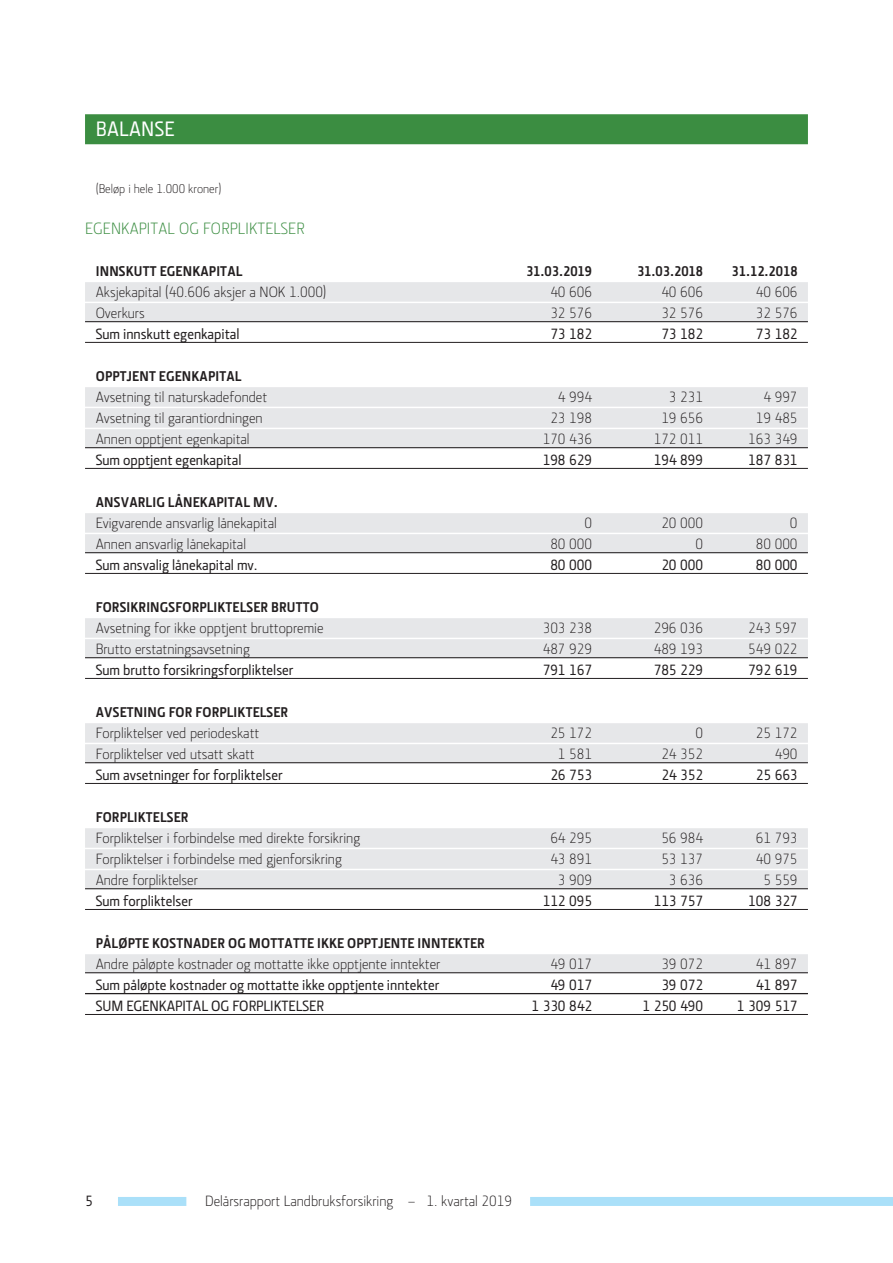
<style>
.page{position:relative;width:893px;height:1263px;background:#fff}
.page>*{position:absolute;margin:0;border:0;box-sizing:border-box;transform-origin:0 0}
.t1{font:500 21px "Section LK";letter-spacing:.015em;color:#fff}
.t2{font:300 16.5px "Section LK";letter-spacing:.015em;color:#3b8d41}
.t3{font:300 15px "Section LK";color:#231f20}
.t4{font:500 15px "Section LK";color:#231f20}
.t5{font:700 14.25px "Section LK";letter-spacing:.015em;color:#231f20}
.t6{font:300 12.75px "Section LK";color:#231f20}
</style>
<div class="page">
<div style="left:118px;top:1197px;width:68px;height:9px;background:#aae0f9"></div>
<div style="left:530px;top:1197px;width:363px;height:9px;background:#aae0f9"></div>
<div style="left:85px;top:114px;width:723px;height:30px;background:#3b8d41"></div>
<div style="left:85px;top:282px;width:723px;height:20px;background:#e6e7e9"></div>
<div style="left:85px;top:303px;width:723px;height:20px;background:#e6e7e9"></div>
<hr style="left:85px;top:321px;width:723px;height:1px;background:#231f20">
<hr style="left:85px;top:342px;width:723px;height:1px;background:#231f20">
<div style="left:85px;top:387px;width:723px;height:20px;background:#e6e7e9"></div>
<div style="left:85px;top:408px;width:723px;height:20px;background:#e6e7e9"></div>
<div style="left:85px;top:429px;width:723px;height:20px;background:#e6e7e9"></div>
<hr style="left:85px;top:447px;width:723px;height:1px;background:#231f20">
<hr style="left:85px;top:468px;width:723px;height:1px;background:#231f20">
<div style="left:85px;top:513px;width:723px;height:20px;background:#e6e7e9"></div>
<div style="left:85px;top:534px;width:723px;height:20px;background:#e6e7e9"></div>
<hr style="left:85px;top:552px;width:723px;height:1px;background:#231f20">
<hr style="left:85px;top:573px;width:723px;height:1px;background:#231f20">
<div style="left:85px;top:618px;width:723px;height:20px;background:#e6e7e9"></div>
<div style="left:85px;top:639px;width:723px;height:20px;background:#e6e7e9"></div>
<hr style="left:85px;top:657px;width:723px;height:1px;background:#231f20">
<hr style="left:85px;top:678px;width:723px;height:1px;background:#231f20">
<div style="left:85px;top:723px;width:723px;height:20px;background:#e6e7e9"></div>
<div style="left:85px;top:744px;width:723px;height:20px;background:#e6e7e9"></div>
<hr style="left:85px;top:762px;width:723px;height:1px;background:#231f20">
<hr style="left:85px;top:783px;width:723px;height:1px;background:#231f20">
<div style="left:85px;top:828px;width:723px;height:20px;background:#e6e7e9"></div>
<div style="left:85px;top:849px;width:723px;height:20px;background:#e6e7e9"></div>
<div style="left:85px;top:870px;width:723px;height:20px;background:#e6e7e9"></div>
<hr style="left:85px;top:888px;width:723px;height:1px;background:#231f20">
<hr style="left:85px;top:909px;width:723px;height:1px;background:#231f20">
<div style="left:85px;top:954px;width:723px;height:20px;background:#e6e7e9"></div>
<hr style="left:85px;top:972px;width:723px;height:1px;background:#231f20">
<hr style="left:85px;top:993px;width:723px;height:1px;background:#231f20">
<hr style="left:85px;top:1014px;width:723px;height:1px;background:#231f20">
<h1 class="t1" style="left:96px;top:117px;width:80px">BALANSE</h1>
<p class="t6" style="left:96px;top:181px;width:127px">(Beløp i hele 1.000 kroner)</p>
<p class="t2" style="left:85px;top:219px;width:221px">EGENKAPITAL OG FORPLIKTELSER</p>
<p class="t5" style="left:96px;top:263px;width:148px">INNSKUTT EGENKAPITAL</p>
<p class="t5" style="left:526px;top:263px;width:68px">31.03.2019</p>
<p class="t5" style="left:637px;top:263px;width:68px">31.03.2018</p>
<p class="t5" style="left:731px;top:263px;width:68px">31.12.2018</p>
<p class="t3" style="left:96px;top:283px;width:232px">Aksjekapital (40.606 aksjer a NOK 1.000)</p>
<p class="t3" style="left:550px;top:283px;width:43px">40 606</p>
<p class="t3" style="left:661px;top:283px;width:43px">40 606</p>
<p class="t3" style="left:756px;top:283px;width:43px">40 606</p>
<p class="t3" style="left:96px;top:304px;width:51px">Overkurs</p>
<p class="t3" style="left:550px;top:304px;width:43px">32 576</p>
<p class="t3" style="left:661px;top:304px;width:43px">32 576</p>
<p class="t3" style="left:756px;top:304px;width:43px">32 576</p>
<p class="t4" style="left:96px;top:325px;width:145px">Sum innskutt egenkapital</p>
<p class="t4" style="left:550px;top:325px;width:43px">73 182</p>
<p class="t4" style="left:661px;top:325px;width:43px">73 182</p>
<p class="t4" style="left:756px;top:325px;width:43px">73 182</p>
<p class="t5" style="left:96px;top:368px;width:147px">OPPTJENT EGENKAPITAL</p>
<p class="t3" style="left:96px;top:388px;width:173px">Avsetning til naturskadefondet</p>
<p class="t3" style="left:558px;top:388px;width:36px">4 994</p>
<p class="t3" style="left:669px;top:388px;width:36px">3 231</p>
<p class="t3" style="left:763px;top:388px;width:36px">4 997</p>
<p class="t3" style="left:96px;top:409px;width:168px">Avsetning til garantiordningen</p>
<p class="t3" style="left:550px;top:409px;width:43px">23 198</p>
<p class="t3" style="left:661px;top:409px;width:43px">19 656</p>
<p class="t3" style="left:756px;top:409px;width:43px">19 485</p>
<p class="t3" style="left:96px;top:430px;width:155px">Annen opptjent egenkapital</p>
<p class="t3" style="left:543px;top:430px;width:51px">170 436</p>
<p class="t3" style="left:654px;top:430px;width:51px">172 011</p>
<p class="t3" style="left:748px;top:430px;width:51px">163 349</p>
<p class="t4" style="left:96px;top:451px;width:147px">Sum opptjent egenkapital</p>
<p class="t4" style="left:543px;top:451px;width:51px">198 629</p>
<p class="t4" style="left:654px;top:451px;width:51px">194 899</p>
<p class="t4" style="left:748px;top:451px;width:51px">187 831</p>
<p class="t5" style="left:96px;top:494px;width:184px">ANSVARLIG LÅNEKAPITAL MV.</p>
<p class="t3" style="left:96px;top:514px;width:183px">Evigvarende ansvarlig lånekapital</p>
<p class="t3" style="left:584px;top:514px;width:9px">0</p>
<p class="t3" style="left:661px;top:514px;width:43px">20 000</p>
<p class="t3" style="left:790px;top:514px;width:9px">0</p>
<p class="t3" style="left:96px;top:535px;width:152px">Annen ansvarlig lånekapital</p>
<p class="t3" style="left:550px;top:535px;width:43px">80 000</p>
<p class="t3" style="left:695px;top:535px;width:9px">0</p>
<p class="t3" style="left:756px;top:535px;width:43px">80 000</p>
<p class="t4" style="left:96px;top:556px;width:164px">Sum ansvalig lånekapital mv.</p>
<p class="t4" style="left:550px;top:556px;width:43px">80 000</p>
<p class="t4" style="left:661px;top:556px;width:43px">20 000</p>
<p class="t4" style="left:756px;top:556px;width:43px">80 000</p>
<p class="t5" style="left:96px;top:599px;width:225px">FORSIKRINGSFORPLIKTELSER BRUTTO</p>
<p class="t3" style="left:96px;top:619px;width:229px">Avsetning for ikke opptjent bruttopremie</p>
<p class="t3" style="left:543px;top:619px;width:51px">303 238</p>
<p class="t3" style="left:654px;top:619px;width:51px">296 036</p>
<p class="t3" style="left:748px;top:619px;width:51px">243 597</p>
<p class="t3" style="left:96px;top:640px;width:156px">Brutto erstatningsavsetning</p>
<p class="t3" style="left:543px;top:640px;width:51px">487 929</p>
<p class="t3" style="left:654px;top:640px;width:51px">489 193</p>
<p class="t3" style="left:748px;top:640px;width:51px">549 022</p>
<p class="t4" style="left:96px;top:661px;width:199px">Sum brutto forsikringsforpliktelser</p>
<p class="t4" style="left:543px;top:661px;width:51px">791 167</p>
<p class="t4" style="left:654px;top:661px;width:51px">785 229</p>
<p class="t4" style="left:748px;top:661px;width:51px">792 619</p>
<p class="t5" style="left:96px;top:704px;width:194px">AVSETNING FOR FORPLIKTELSER</p>
<p class="t3" style="left:96px;top:724px;width:165px">Forpliktelser ved periodeskatt</p>
<p class="t3" style="left:550px;top:724px;width:43px">25 172</p>
<p class="t3" style="left:695px;top:724px;width:9px">0</p>
<p class="t3" style="left:756px;top:724px;width:43px">25 172</p>
<p class="t3" style="left:96px;top:745px;width:161px">Forpliktelser ved utsatt skatt</p>
<p class="t3" style="left:558px;top:745px;width:36px">1 581</p>
<p class="t3" style="left:661px;top:745px;width:43px">24 352</p>
<p class="t3" style="left:775px;top:745px;width:24px">490</p>
<p class="t4" style="left:96px;top:766px;width:189px">Sum avsetninger for forpliktelser</p>
<p class="t4" style="left:550px;top:766px;width:43px">26 753</p>
<p class="t4" style="left:661px;top:766px;width:43px">24 352</p>
<p class="t4" style="left:756px;top:766px;width:43px">25 663</p>
<p class="t5" style="left:96px;top:809px;width:94px">FORPLIKTELSER</p>
<p class="t3" style="left:96px;top:829px;width:266px">Forpliktelser i forbindelse med direkte forsikring</p>
<p class="t3" style="left:550px;top:829px;width:43px">64 295</p>
<p class="t3" style="left:661px;top:829px;width:43px">56 984</p>
<p class="t3" style="left:756px;top:829px;width:43px">61 793</p>
<p class="t3" style="left:96px;top:850px;width:248px">Forpliktelser i forbindelse med gjenforsikring</p>
<p class="t3" style="left:550px;top:850px;width:43px">43 891</p>
<p class="t3" style="left:661px;top:850px;width:43px">53 137</p>
<p class="t3" style="left:756px;top:850px;width:43px">40 975</p>
<p class="t3" style="left:96px;top:871px;width:104px">Andre forpliktelser</p>
<p class="t3" style="left:558px;top:871px;width:36px">3 909</p>
<p class="t3" style="left:669px;top:871px;width:36px">3 636</p>
<p class="t3" style="left:763px;top:871px;width:36px">5 559</p>
<p class="t4" style="left:96px;top:892px;width:99px">Sum forpliktelser</p>
<p class="t4" style="left:543px;top:892px;width:51px">112 095</p>
<p class="t4" style="left:654px;top:892px;width:51px">113 757</p>
<p class="t4" style="left:748px;top:892px;width:51px">108 327</p>
<p class="t5" style="left:96px;top:935px;width:390px">PÅLØPTE KOSTNADER OG MOTTATTE IKKE OPPTJENTE INNTEKTER</p>
<p class="t3" style="left:96px;top:955px;width:346px">Andre påløpte kostnader og mottatte ikke opptjente inntekter</p>
<p class="t3" style="left:550px;top:955px;width:43px">49 017</p>
<p class="t3" style="left:661px;top:955px;width:43px">39 072</p>
<p class="t3" style="left:756px;top:955px;width:43px">41 897</p>
<p class="t4" style="left:96px;top:976px;width:345px">Sum påløpte kostnader og mottatte ikke opptjente inntekter</p>
<p class="t4" style="left:550px;top:976px;width:43px">49 017</p>
<p class="t4" style="left:661px;top:976px;width:43px">39 072</p>
<p class="t4" style="left:756px;top:976px;width:43px">41 897</p>
<p class="t4" style="left:96px;top:997px;width:230px">SUM EGENKAPITAL OG FORPLIKTELSER</p>
<p class="t4" style="left:531px;top:997px;width:62px">1 330 842</p>
<p class="t4" style="left:642px;top:997px;width:62px">1 250 490</p>
<p class="t4" style="left:737px;top:997px;width:62px">1 309 517</p>
<p class="t4" style="left:85px;top:1192px;width:9px">5</p>
<p class="t3" style="left:205px;top:1192px;width:309px">Delårsrapport Landbruksforsikring – 1. kvartal 2019</p>
</div>
